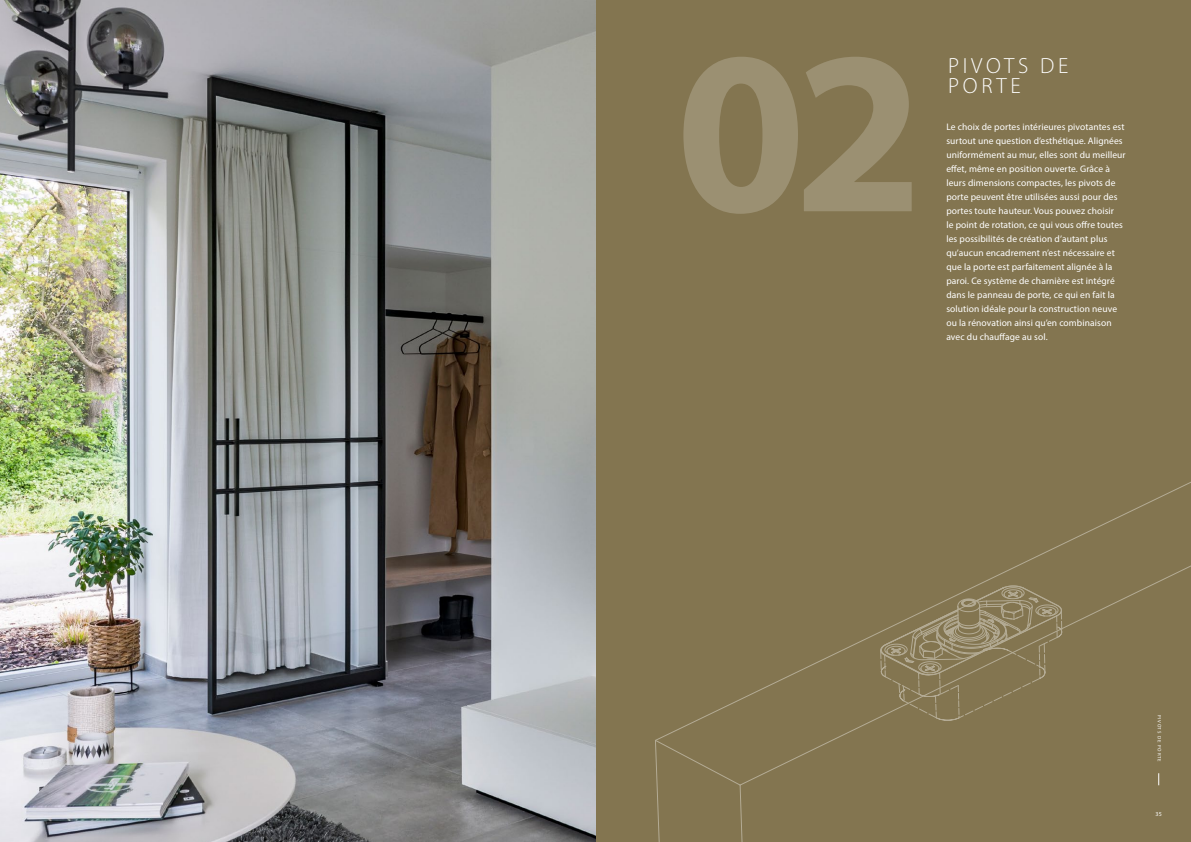
<style>
.page{position:relative;width:1191px;height:842px;background:#fff}
.page>*{position:absolute;margin:0;border:0;box-sizing:border-box;transform-origin:0 0}
.t1{font:300 22px/20px "Myriad Pro";letter-spacing:.17em;color:#fff}
.t2{font:9.5px/14px "Myriad Pro";letter-spacing:.01em;color:#fff}
.t3{font:6px "Myriad Pro";color:#fff}
.t4{font:4.9px "Myriad Pro";letter-spacing:.145em;color:#fff}
</style>
<div class="page">
<div style="left:595px;top:0;width:596px;height:842px;background:#837550"></div>
<svg style="left:655px;top:741px;width:88px;height:101px"></svg>
<svg style="left:880px;top:585px;width:182px;height:136px"></svg>
<svg style="left:683px;top:57px;width:228px;height:157px"></svg>
<svg style="left:1158px;top:773px;width:1px;height:12px"></svg>
<img style="left:0;top:0;width:595px;height:842px">
<h1 class="t1" style="left:948px;top:56px;width:122px">PIVOTS DE<br>PORTE</h1>
<p class="t2" style="left:946px;top:120px;width:181px">Le choix de portes intérieures pivotantes est surtout une question d’esthétique. Alignées uniformément au mur, elles sont du meilleur effet, même en position ouverte. Grâce à leurs dimensions compactes, les pivots de porte peuvent être utilisées aussi pour des portes toute hauteur. Vous pouvez choisir<br>le point de rotation, ce qui vous offre toutes les possibilités de création d’autant plus qu’aucun encadrement n’est nécessaire et que la porte est parfaitement alignée à la paroi. Ce système de charnière est intégré dans le panneau de porte, ce qui en fait la solution idéale pour la construction neuve ou la rénovation ainsi qu’en combinaison avec du chauffage au sol.</p>
<p class="t4" style="left:1162px;top:715px;width:48px;rotate:90deg">pivots de porte</p>
<p class="t3" style="left:1155px;top:810px;width:8px">35</p>
</div>
